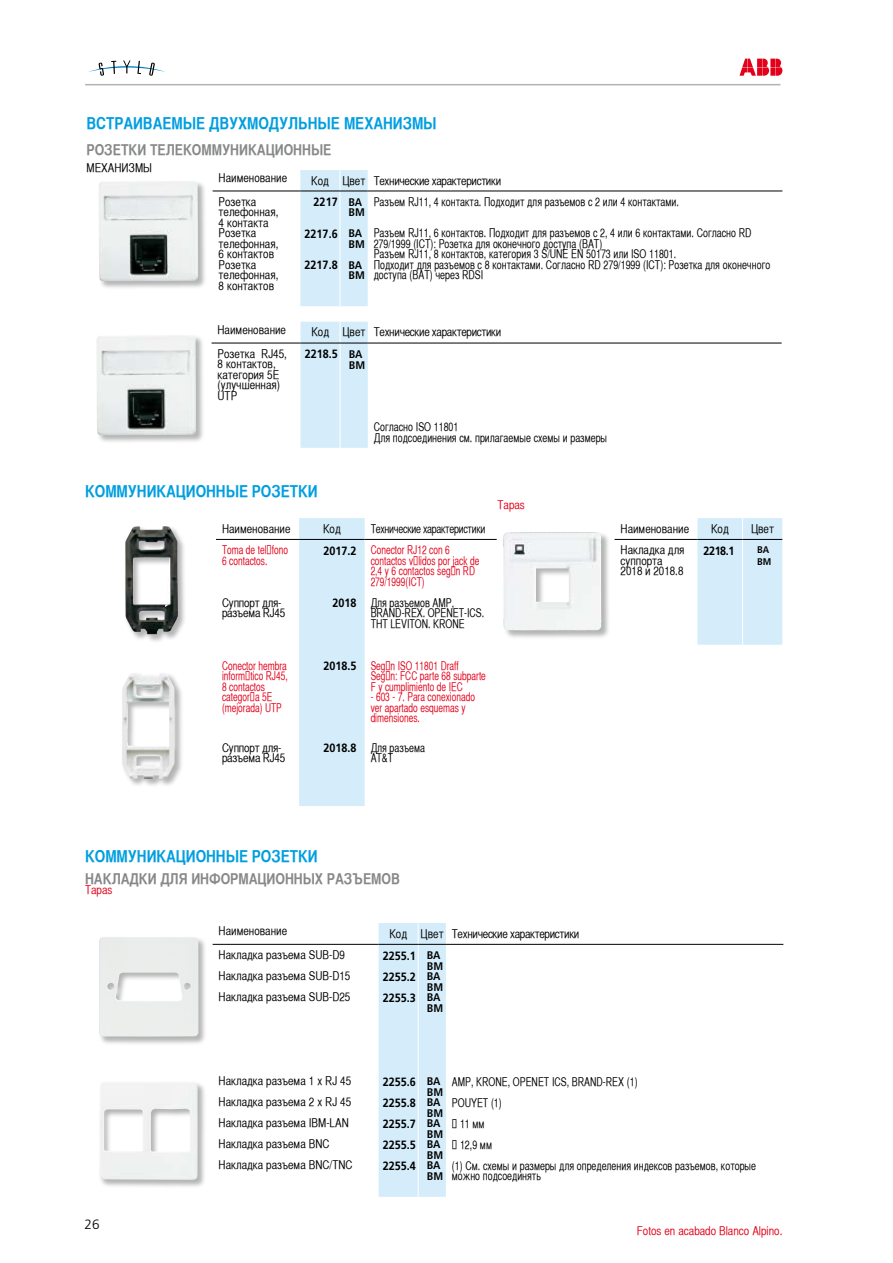
<style>
.page{position:relative;width:893px;height:1263px;background:#fff}
.page>*{position:absolute;margin:0;border:0;box-sizing:border-box;transform-origin:0 0}
.t1{font:16.5px "Helvetica CY Bold";color:#009ee0}
.t2{font:15px "Helvetica CY Bold";color:#878889}
.t3{font:300 13.5px "Frutiger";color:#000}
.t4{font:12px/10.5px "Helvetica CY Plain";color:#000;scale:.9 1}
.t5{font:12px/10.5px "Helvetica CY Plain";color:#000}
.t6{font:12px/10.5px "Helvetica CY Plain";color:#e2001a;scale:.85 1}
.t7{font:700 12px/21px "Frutiger";color:#000;text-align:justify;scale:.9 1}
.t8{font:12px "Helvetica CY Plain";letter-spacing:-.025em;color:#000}
.t9{font:12px "Helvetica CY Plain";color:#e2001a}
.t10{font:12px "Helvetica CY Plain";letter-spacing:-.025em;color:#000;scale:.9 1}
.t11{font:700 condensed 11.1px/10.5px "Frutiger";color:#000;scale:1.09 1}
.t12{font:700 condensed 9.6px/12px "Frutiger";color:#000;scale:1.09 1}
.s1{font-stretch:condensed;font-size:11.1px}
</style>
<div class="page">
<hr style="left:85px;top:84px;width:695px;height:1px;background:#b1b2b4">
<svg style="left:739px;top:59px;width:43px;height:17px"></svg>
<div style="left:97px;top:180px;width:111px;height:111px;background:#000;opacity:.3"></div>
<img style="left:98px;top:181px;width:100px;height:101px">
<div style="left:95px;top:334px;width:111px;height:111px;background:#000;opacity:.3"></div>
<img style="left:96px;top:335px;width:100px;height:101px">
<svg style="left:300px;top:322px;width:68px;height:126px;background:#d4ebf8"></svg>
<hr style="left:368px;top:343px;width:414px;height:1px;background:#000">
<hr style="left:212px;top:343px;width:88px;height:1px;background:#000">
<svg style="left:300px;top:170px;width:68px;height:136px;background:#d4ebf8"></svg>
<hr style="left:368px;top:191px;width:414px;height:1px;background:#000">
<hr style="left:213px;top:191px;width:87px;height:1px;background:#000">
<div style="left:121px;top:672px;width:63px;height:117px;background:#000;opacity:.3"></div>
<img style="left:122px;top:673px;width:52px;height:106px">
<div style="left:124px;top:525px;width:64px;height:118px;background:#000;opacity:.3"></div>
<img style="left:125px;top:526px;width:53px;height:108px">
<div style="left:299px;top:518px;width:66px;height:288px;background:#d5edfa"></div>
<hr style="left:216px;top:539px;width:83px;height:1px;background:#000">
<hr style="left:299px;top:539px;width:66px;height:1px;background:#000">
<hr style="left:365px;top:539px;width:132px;height:1px;background:#000">
<div style="left:697px;top:518px;width:85px;height:127px;background:#d5edfa"></div>
<hr style="left:742px;top:540px;width:1px;height:105px;background:#fff">
<hr style="left:615px;top:539px;width:82px;height:1px;background:#000">
<hr style="left:697px;top:539px;width:46px;height:1px;background:#000">
<hr style="left:743px;top:539px;width:39px;height:1px;background:#000">
<div style="left:502px;top:531px;width:109px;height:109px;background:#000;opacity:.3"></div>
<img style="left:503px;top:532px;width:98px;height:98px">
<div style="left:98px;top:935px;width:110px;height:111px;background:#000;opacity:.3"></div>
<img style="left:99px;top:937px;width:100px;height:100px">
<div style="left:98px;top:1080px;width:110px;height:110px;background:#000;opacity:.3"></div>
<img style="left:99px;top:1081px;width:99px;height:99px">
<div style="left:379px;top:923px;width:67px;height:274px;background:#d5edfa"></div>
<hr style="left:446px;top:944px;width:337px;height:1px;background:#000">
<hr style="left:213px;top:944px;width:166px;height:1px;background:#000">
<svg style="left:88px;top:60px;width:77px;height:16px"></svg>
<h1 class="t1" style="left:87px;top:113px;width:352px">ВСТРАИВАЕМЫЕ ДВУХМОДУЛЬНЫЕ МЕХАНИЗМЫ</h1>
<p class="t2" style="left:87px;top:141px;width:246px">РОЗЕТКИ ТЕЛЕКОММУНИКАЦИОННЫЕ</p>
<p class="t5" style="left:87px;top:162px;width:67px">МЕХАНИЗМЫ</p>
<p class="t5" style="left:219px;top:173px;width:70px">Наименование</p>
<p class="t8" style="left:311px;top:174px;width:192px">Код Цвет Технические характеристики</p>
<p class="t5" style="left:219px;top:196px;width:61px">Розетка телефонная,<br>4 контакта<br>Розетка телефонная,<br>6 контактов<br>Розетка телефонная,<br>8 контактов</p>
<p class="t7" style="left:314px;top:192px;width:28px">2217</p>
<p class="t4" style="left:374px;top:196px;width:341px">Разъем RJ11, 4 контакта. Подходит для разъемов с 2 или 4 контактами.</p>
<p class="t4" style="left:374px;top:228px;width:442px">Разъем RJ11, 6 контактов. Подходит для разъемов с 2, 4 или 6 контактами. Согласно RD 279/1999 (ICT): Розетка для оконечного доступа (BAT)<br>Разъем RJ11, 8 контактов, категория 3 S/UNE EN 50173 или ISO 11801.<br>Подходит для разъемов с 8 контактами. Согласно RD 279/1999 (ICT): Розетка для оконечного доступа (BAT) через RDSI</p>
<p class="t11" style="left:349px;top:197px;width:17px">BA<br>BM</p>
<p class="t11" style="left:349px;top:228px;width:17px">BA<br>BM</p>
<p class="t11" style="left:349px;top:260px;width:17px">BA<br>BM</p>
<p class="t7" style="left:305px;top:223px;width:38px">2217.6</p>
<p class="t7" style="left:305px;top:255px;width:38px">2217.8</p>
<p class="t5" style="left:218px;top:325px;width:70px">Наименование</p>
<p class="t8" style="left:311px;top:325px;width:192px">Код Цвет Технические характеристики</p>
<p class="t5" style="left:218px;top:348px;width:71px">Розетка RJ45,<br>8 контактов, категория 5Е (улучшенная)<br>UTP</p>
<p class="t7" style="left:305px;top:344px;width:66px">2218.5 <span class="s1">BA</span></p>
<p class="t11" style="left:349px;top:359px;width:17px">BM</p>
<p class="t4" style="left:374px;top:422px;width:261px">Согласно ISO 11801<br>Для подсоединения см. прилагаемые схемы и размеры</p>
<h1 class="t1" style="left:85px;top:481px;width:234px">КОММУНИКАЦИОННЫЕ РОЗЕТКИ</h1>
<p class="t5" style="left:222px;top:523px;width:70px">Наименование</p>
<p class="t5" style="left:323px;top:523px;width:19px">Код</p>
<p class="t10" style="left:371px;top:522px;width:129px">Технические характеристики</p>
<p class="t6" style="left:222px;top:545px;width:79px">Toma de teléfono<br>6 contactos.</p>
<p class="t5" style="left:222px;top:597px;width:65px">Суппорт для&shy;разъема RJ45</p>
<p class="t6" style="left:371px;top:545px;width:129px">Conector RJ12 con 6 contactos válidos por jack de<br>2,4 y 6 contactos según RD<br>279/1999(ICT)</p>
<p class="t4" style="left:371px;top:597px;width:128px">Для разъемов АМР,<br>BRAND-REX. OPENET-ICS.<br>THT LEVITON. KRONE</p>
<p class="t6" style="left:371px;top:660px;width:137px">Según ISO 11801 Draff<br>Según: FCC parte 68 subparte<br>F y cumplimiento de IEC</p>
<p class="t6" style="left:371px;top:692px;width:124px">- 603 - 7. Para conexionado ver apartado esquemas y dimensiones.</p>
<p class="t4" style="left:371px;top:742px;width:62px">Для разъема<br>AT&amp;T</p>
<p class="t7" style="left:323px;top:540px;width:38px">2017.2</p>
<p class="t7" style="left:332px;top:592px;width:28px">2018</p>
<p class="t6" style="left:222px;top:660px;width:79px">Conector hembra informático RJ45,<br>8 contactos categoría 5E (mejorada) UTP</p>
<p class="t5" style="left:222px;top:742px;width:65px">Суппорт для&shy;разъема RJ45</p>
<p class="t7" style="left:323px;top:655px;width:38px">2018.5</p>
<p class="t7" style="left:323px;top:737px;width:38px">2018.8</p>
<p class="t9" style="left:497px;top:498px;width:29px">Tapas</p>
<p class="t5" style="left:621px;top:523px;width:70px">Наименование</p>
<p class="t5" style="left:711px;top:523px;width:19px">Код</p>
<p class="t5" style="left:751px;top:523px;width:24px">Цвет</p>
<p class="t5" style="left:621px;top:545px;width:66px">Накладка для суппорта<br>2018 и 2018.8</p>
<p class="t7" style="left:704px;top:540px;width:36px">2218.1</p>
<p class="t12" style="left:757px;top:544px;width:15px">BA<br>BM</p>
<h1 class="t1" style="left:85px;top:846px;width:234px">КОММУНИКАЦИОННЫЕ РОЗЕТКИ</h1>
<p class="t2" style="left:85px;top:869px;width:316px">НАКЛАДКИ ДЛЯ ИНФОРМАЦИОННЫХ РАЗЪЕМОВ</p>
<p class="t9" style="left:85px;top:883px;width:29px">Tapas</p>
<p class="t5" style="left:219px;top:926px;width:70px">Наименование</p>
<p class="t8" style="left:389px;top:927px;width:192px">Код Цвет Технические характеристики</p>
<p class="t5" style="left:219px;top:944px;width:133px;line-height:21px">Накладка разъема SUB-D9<br>Накладка разъема SUB-D15<br>Накладка разъема SUB-D25</p>
<p class="t7" style="left:383px;top:945px;width:38px">2255.1<br>2255.2<br>2255.3</p>
<p class="t11" style="left:427px;top:950px;width:17px">BA<br>BM<br>BA<br>BM<br>BA<br>BM</p>
<p class="t3" style="left:85px;top:1217px;width:17px">26</p>
<p class="t5" style="left:219px;top:1070px;width:135px;line-height:21px">Накладка разъема 1 x RJ 45<br>Накладка разъема 2 x RJ 45<br>Накладка разъема IBM-LAN<br>Накладка разъема BNC<br>Накладка разъема BNC/TNC</p>
<p class="t7" style="left:383px;top:1071px;width:38px">2255.6<br>2255.8<br>2255.7<br>2255.5<br>2255.4</p>
<p class="t11" style="left:427px;top:1076px;width:17px">BA<br>BM<br>BA<br>BM<br>BA<br>BM<br>BA<br>BM<br>BA<br>BM</p>
<p class="t4" style="left:452px;top:1071px;width:339px;line-height:21px">AMP, KRONE, OPENET ICS, BRAND-REX (1)<br>POUYET (1)<br>∅ 11 мм<br>∅ 12,9 мм<br>(1) См. схемы и размеры для определения индексов разъемов, которые</p>
<p class="t4" style="left:452px;top:1171px;width:100px">можно подсоединять</p>
<p class="t9" style="left:637px;top:1224px;width:147px">Fotos en acabado Blanco Alpino.</p>
</div>
